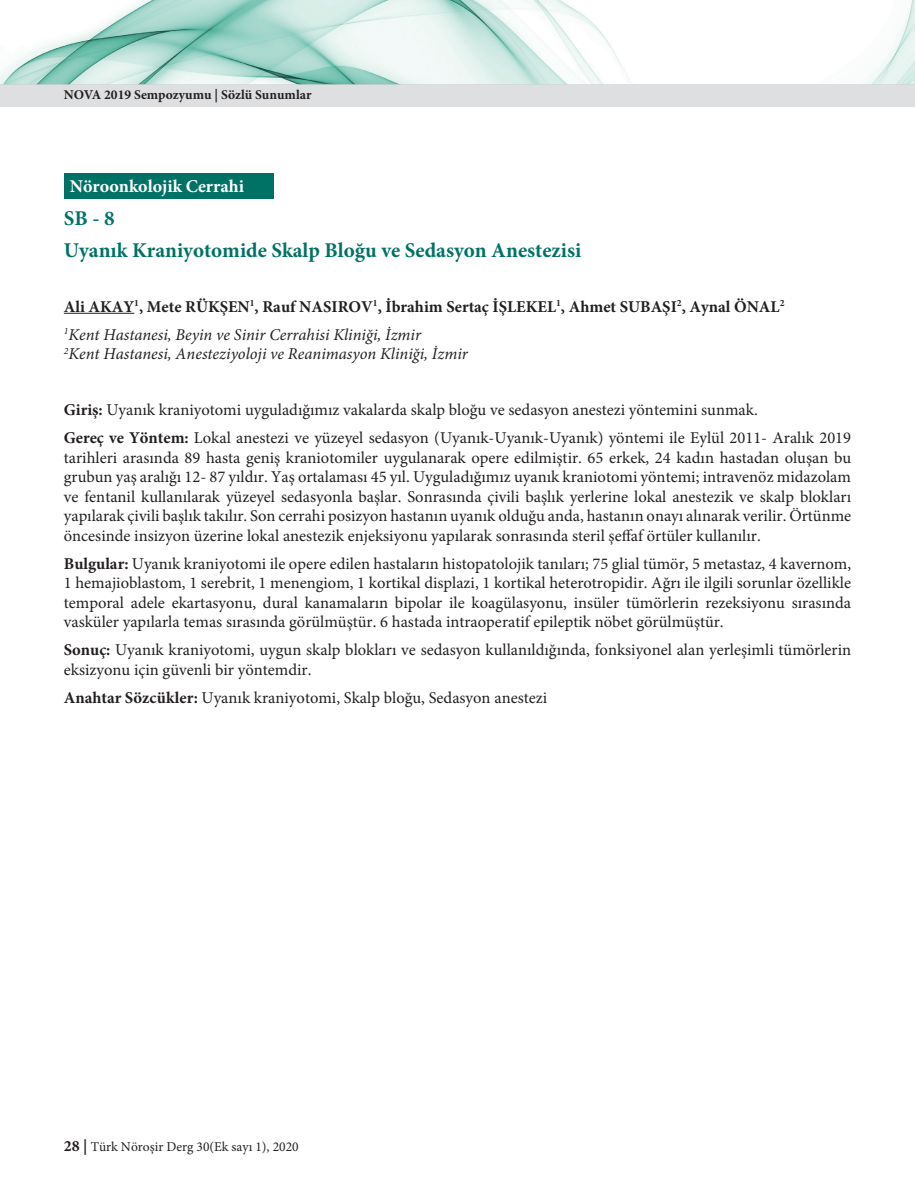
<style>
.page{position:relative;width:915px;height:1191px;background:#fff}
.page>*{position:absolute;margin:0;border:0;box-sizing:border-box;transform-origin:0 0}
.t1{font:700 21px/32.5px "Minion Pro";color:#007265}
.t2{font:700 18px "Minion Pro";color:#fff}
.t3{font:16.5px/19.5px "Minion Pro";color:#231f20}
.t4{font:700 16.5px/28px "Minion Pro";color:#231f20}
.t5{font:italic 16.5px "Minion Pro";color:#231f20}
.t6{font:13.5px "Minion Pro";color:#231f20}
.t7{font:700 13.5px "Minion Pro";color:#231f20}
.s1{font-weight:400;font-style:italic}
.s2{font-weight:700}
.s3{font-weight:700;font-size:15.75px}
</style>
<div class="page">
<img style="left:0;top:0;width:914px;height:84px">
<svg style="left:914px;top:84px;width:1px;height:22px"></svg>
<div style="left:0;top:84px;width:914px;height:22px;background:#dedfe0"></div>
<hr style="left:64px;top:313px;width:70px;height:1px;background:#231f20">
<div style="left:64px;top:173px;width:209px;height:25px;background:#007265"></div>
<p class="t7" style="left:64px;top:85px;width:249px">NOVA 2019 Sempozyumu | Sözlü Sunumlar</p>
<p class="t2" style="left:70px;top:174px;width:176px">Nöroonkolojik Cerrahi</p>
<p class="t1" style="left:64px;top:201px;width:519px">SB - 8<br>Uyanık Kraniyotomide Skalp Bloğu ve Sedasyon Anestezisi</p>
<p class="t4" style="left:64px;top:292px;width:722px">Ali AKAY<sup>1</sup>, Mete RÜKŞEN<sup>1</sup>, Rauf NASIROV<sup>1</sup>, İbrahim Sertaç İŞLEKEL<sup>1</sup>, Ahmet SUBAŞI<sup>2</sup>, Aynal ÖNAL<sup>2<br></sup><sup>1</sup><span class="s1">Kent Hastanesi, Beyin ve Sinir Cerrahisi Kliniği, İzmir</span></p>
<p class="t5" style="left:64px;top:342px;width:405px"><sup>2</sup>Kent Hastanesi, Anesteziyoloji ve Reanimasyon Kliniği, İzmir</p>
<p class="t3" style="left:64px;top:396px;width:788px;line-height:28px"><span class="s2">Giriş:</span> Uyanık kraniyotomi uyguladığımız vakalarda skalp bloğu ve sedasyon anestezi yöntemini sunmak.<br><span class="s2">Gereç ve Yöntem:</span> Lokal anestezi ve yüzeyel sedasyon (Uyanık-Uyanık-Uyanık) yöntemi ile Eylül 2011- Aralık 2019</p>
<p class="t3" style="left:64px;top:448px;width:788px;text-align:justify">tarihleri arasında 89 hasta geniş kraniotomiler uygulanarak opere edilmiştir. 65 erkek, 24 kadın hastadan oluşan bu grubun yaş aralığı 12- 87 yıldır. Yaş ortalaması 45 yıl. Uyguladığımız uyanık kraniotomi yöntemi; intravenöz midazolam ve fentanil kullanılarak yüzeyel sedasyonla başlar. Sonrasında çivili başlık yerlerine lokal anestezik ve skalp blokları yapılarak çivili başlık takılır. Son cerrahi posizyon hastanın uyanık olduğu anda, hastanın onayı alınarak verilir. Örtünme öncesinde insizyon üzerine lokal anestezik enjeksiyonu yapılarak sonrasında steril şeffaf örtüler kullanılır.</p>
<p class="t3" style="left:64px;top:554px;width:788px;text-align:justify"><span class="s2">Bulgular:</span> Uyanık kraniyotomi ile opere edilen hastaların histopatolojik tanıları; 75 glial tümör, 5 metastaz, 4 kavernom, 1 hemajioblastom, 1 serebrit, 1 menengiom, 1 kortikal displazi, 1 kortikal heterotropidir. Ağrı ile ilgili sorunlar özellikle temporal adele ekartasyonu, dural kanamaların bipolar ile koagülasyonu, insüler tümörlerin rezeksiyonu sırasında vasküler yapılarla temas sırasında görülmüştür. 6 hastada intraoperatif epileptik nöbet görülmüştür.</p>
<p class="t3" style="left:64px;top:640px;width:788px"><span class="s2">Sonuç:</span> Uyanık kraniyotomi, uygun skalp blokları ve sedasyon kullanıldığında, fonksiyonel alan yerleşimli tümörlerin eksizyonu için güvenli bir yöntemdir.</p>
<p class="t3" style="left:64px;top:688px;width:484px"><span class="s2">Anahtar Sözcükler:</span> Uyanık kraniyotomi, Skalp bloğu, Sedasyon anestezi</p>
<p class="t6" style="left:64px;top:1138px;width:236px"><span class="s3">28 |</span> Türk Nöroşir Derg 30(Ek sayı 1), 2020</p>
</div>
